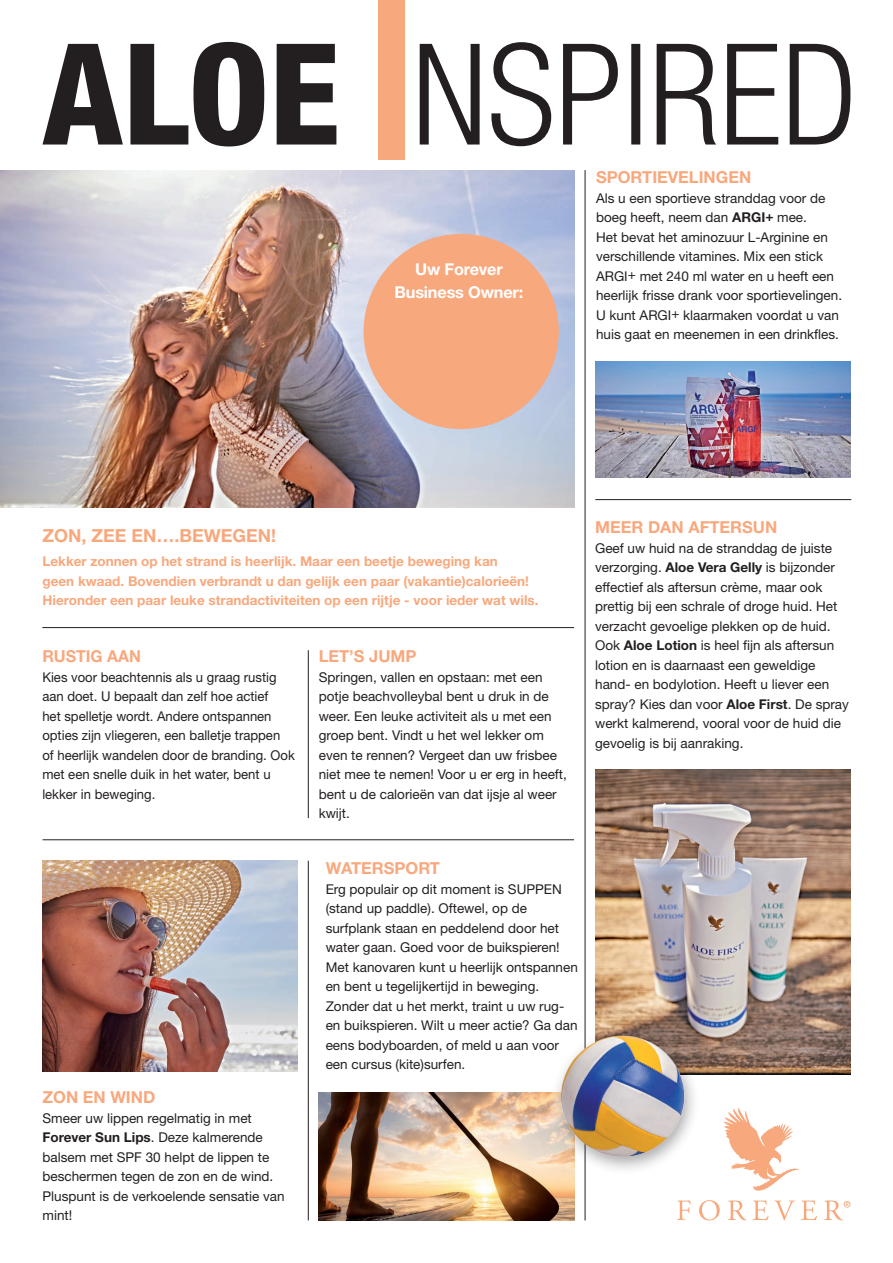
<style>
.page{position:relative;width:893px;height:1263px;background:#fff}
.page>*{position:absolute;margin:0;border:0;box-sizing:border-box;transform-origin:0 0}
.t1{font:700 18px "Helvetica Neue";color:#f8a87d}
.t2{font:700 16.5px "Helvetica Neue";color:#f8a87d}
.t3{font:700 16.35px "Helvetica Neue";letter-spacing:-.01em;color:#fff}
.t4{font:13.5px/19.5px "Helvetica Neue";color:#231f20}
.t5{font:700 13.5px/19.5px "Helvetica Neue";color:#f8a87d}
.s1{font-weight:700}
</style>
<div class="page">
<img style="left:0;top:170px;width:574px;height:337px">
<hr style="left:585px;top:170px;width:1px;height:1050px;background:#231f20">
<hr style="left:308px;top:650px;width:1px;height:168px;background:#231f20">
<hr style="left:308px;top:861px;width:1px;height:359px;background:#231f20">
<svg style="left:43px;top:42px;width:293px;height:104px"></svg>
<svg style="left:419px;top:42px;width:431px;height:104px"></svg>
<div style="left:378px;top:0;width:27px;height:160px;background:#f8a87d"></div>
<hr style="left:43px;top:839px;width:531px;height:1px;background:#231f20">
<svg style="left:723px;top:1108px;width:76px;height:83px"></svg>
<svg style="left:677px;top:1200px;width:173px;height:20px"></svg>
<hr style="left:42px;top:627px;width:532px;height:1px;background:#231f20">
<hr style="left:595px;top:499px;width:256px;height:1px;background:#231f20">
<div style="left:364px;top:234px;width:195px;height:195px;background:#f8a87d;border-radius:50%"></div>
<img style="left:595px;top:770px;width:255px;height:304px">
<img style="left:42px;top:861px;width:256px;height:210px">
<img style="left:319px;top:1093px;width:255px;height:127px">
<img style="left:595px;top:361px;width:255px;height:117px">
<div style="left:550px;top:1027px;width:151px;height:149px;background:#231f20;opacity:.4"></div>
<img style="left:551px;top:1021px;width:143px;height:150px">
<p class="t3" style="left:415px;top:259px;width:89px">Uw Forever</p>
<p class="t3" style="left:394px;top:282px;width:130px">Business Owner:</p>
<p class="t2" style="left:596px;top:167px;width:157px">SPORTIEVELINGEN</p>
<p class="t4" style="left:596px;top:188px;width:248px">Als u een sportieve stranddag voor de boeg heeft, neem dan <span class="s1">ARGI+</span> mee.<br>Het bevat het aminozuur L-Arginine en verschillende vitamines. Mix een stick ARGI+ met 240 ml water en u heeft een heerlijk frisse drank voor sportievelingen.<br>U kunt ARGI+ klaarmaken voordat u van huis gaat en meenemen in een drinkfles.</p>
<p class="t1" style="left:43px;top:525px;width:235px">ZON, ZEE EN….BEWEGEN!</p>
<p class="t5" style="left:43px;top:551px;width:497px">Lekker zonnen op het strand is heerlijk. Maar een beetje beweging kan<br>geen kwaad. Bovendien verbrandt u dan gelijk een paar (vakantie)calorieën!<br>Hieronder een paar leuke strandactiviteiten op een rijtje - voor ieder wat wils.</p>
<p class="t2" style="left:42px;top:646px;width:100px">RUSTIG AAN</p>
<p class="t4" style="left:42px;top:667px;width:254px">Kies voor beachtennis als u graag rustig aan doet. U bepaalt dan zelf hoe actief<br>het spelletje wordt. Andere ontspannen opties zijn vliegeren, een balletje trappen of heerlijk wandelen door de branding. Ook met een snelle duik in het water, bent u lekker in beweging.</p>
<p class="t2" style="left:43px;top:1087px;width:114px">ZON EN WIND</p>
<p class="t4" style="left:43px;top:1108px;width:244px">Smeer uw lippen regelmatig in met<br><span class="s1">Forever Sun Lips</span>. Deze kalmerende balsem met SPF 30 helpt de lippen te beschermen tegen de zon en de wind.<br>Pluspunt is de verkoelende sensatie van mint!</p>
<p class="t2" style="left:319px;top:646px;width:99px">LET’S JUMP</p>
<p class="t4" style="left:319px;top:667px;width:250px">Springen, vallen en opstaan: met een potje beachvolleybal bent u druk in de weer. Een leuke activiteit als u met een groep bent. Vindt u het wel lekker om even te rennen? Vergeet dan uw frisbee niet mee te nemen! Voor u er erg in heeft, bent u de calorieën van dat ijsje al weer kwijt.</p>
<p class="t2" style="left:326px;top:858px;width:116px">WATERSPORT</p>
<p class="t4" style="left:326px;top:879px;width:254px">Erg populair op dit moment is SUPPEN (stand up paddle). Oftewel, op de surfplank staan en peddelend door het water gaan. Goed voor de buikspieren!<br>Met kanovaren kunt u heerlijk ontspannen en bent u tegelijkertijd in beweging.<br>Zonder dat u het merkt, traint u uw rug&shy;en buikspieren. Wilt u meer actie? Ga dan eens bodyboarden, of meld u aan voor een cursus (kite)surfen.</p>
<p class="t2" style="left:595px;top:517px;width:184px">MEER DAN AFTERSUN</p>
<p class="t4" style="left:595px;top:538px;width:255px">Geef uw huid na de stranddag de juiste verzorging. <span class="s1">Aloe Vera Gelly</span> is bijzonder effectief als aftersun crème, maar ook prettig bij een schrale of droge huid. Het verzacht gevoelige plekken op de huid.<br>Ook <span class="s1">Aloe Lotion</span> is heel fijn als aftersun lotion en is daarnaast een geweldige hand- en bodylotion. Heeft u liever een spray? Kies dan voor <span class="s1">Aloe First</span>. De spray werkt kalmerend, vooral voor de huid die gevoelig is bij aanraking.</p>
</div>
